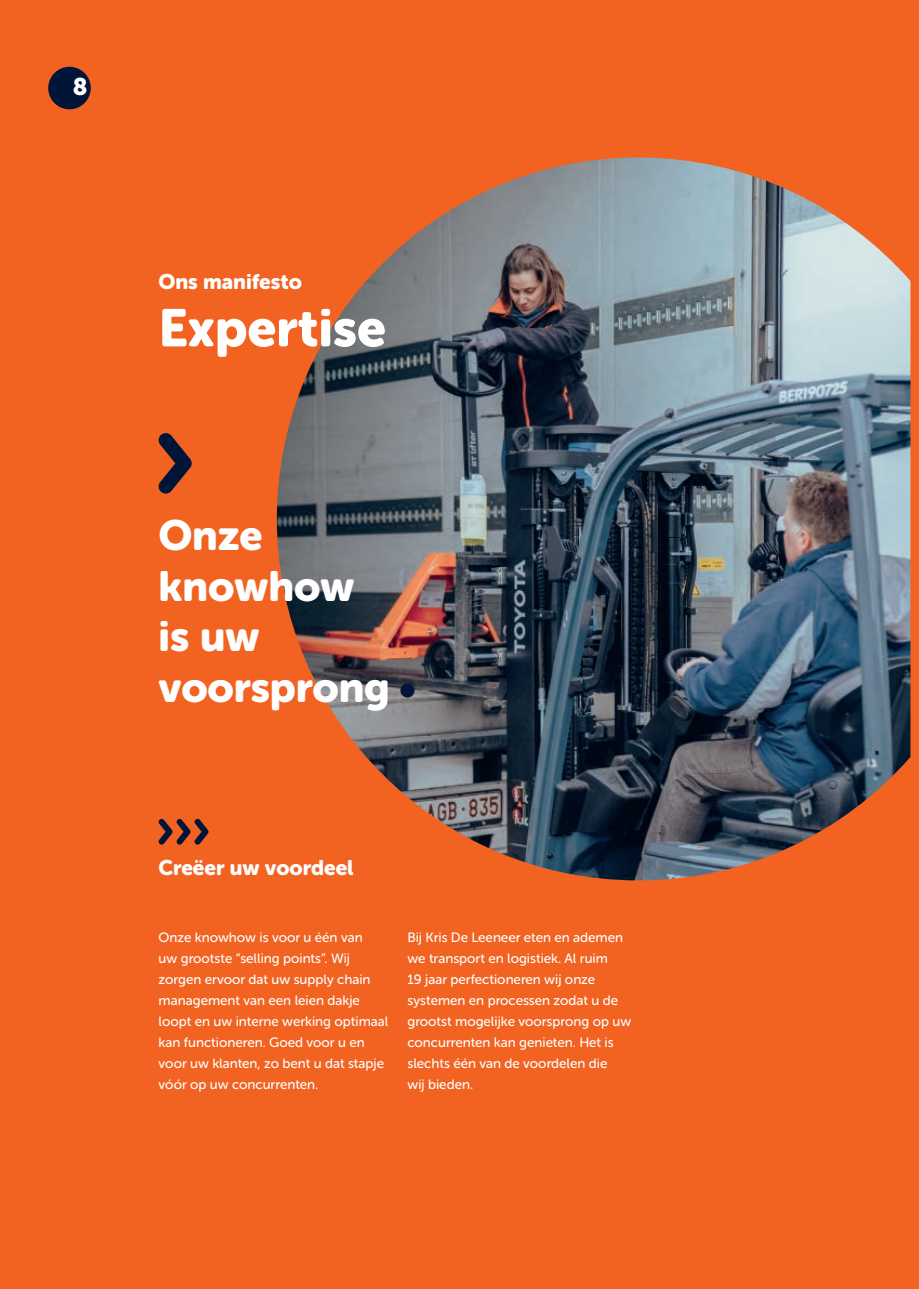
<style>
.page{position:relative;width:919px;height:1289px;background:#fff}
.page>*{position:absolute;margin:0;border:0;box-sizing:border-box;transform-origin:0 0}
.t1{font:52.5px "Museo Sans Rounded 900";color:#fff}
.t2{font:42px/50.4px "Museo Sans Rounded 900";letter-spacing:-.005em;color:#fff}
.t3{font:24px "Museo Sans Rounded 900";color:#fff}
.t4{font:21px "Museo Sans Rounded 900";color:#fff}
.t5{font:13.5px/21px "Museo Sans Rounded 500";color:#fff}
</style>
<div class="page">
<div style="left:0;top:0;width:918px;height:1288px;background:#f26221"></div>
<div style="left:48px;top:67px;width:43px;height:42px;background:#001537;border-radius:50%"></div>
<svg style="left:159px;top:819px;width:49px;height:25px"></svg>
<img style="left:277px;top:157px;width:633px;height:723px">
<svg style="left:159px;top:433px;width:33px;height:60px"></svg>
<div style="left:400px;top:683px;width:14px;height:14px;background:#001537;border-radius:50%"></div>
<h3 class="t3" style="left:73px;top:73px;width:16px">8</h3>
<h3 class="t4" style="left:159px;top:270px;width:145px">Ons manifesto</h3>
<h1 class="t1" style="left:159px;top:298px;width:229px">Expertise</h1>
<h2 class="t2" style="left:159px;top:511px;width:233px">Onze knowhow is uw voorsprong</h2>
<h3 class="t4" style="left:159px;top:856px;width:196px">Creëer uw voordeel</h3>
<p class="t5" style="left:159px;top:926px;width:231px">Onze knowhow is voor u één van<br>uw grootste “selling points”. Wij zorgen ervoor dat uw supply chain management van een leien dakje loopt en uw interne werking optimaal kan functioneren. Goed voor u en voor uw klanten, zo bent u dat stapje vóór op uw concurrenten.</p>
<p class="t5" style="left:407px;top:926px;width:225px">Bij Kris De Leeneer eten en ademen we transport en logistiek. Al ruim<br>19 jaar perfectioneren wij onze systemen en processen zodat u de grootst mogelijke voorsprong op uw concurrenten kan genieten. Het is slechts één van de voordelen die<br>wij bieden.</p>
</div>
